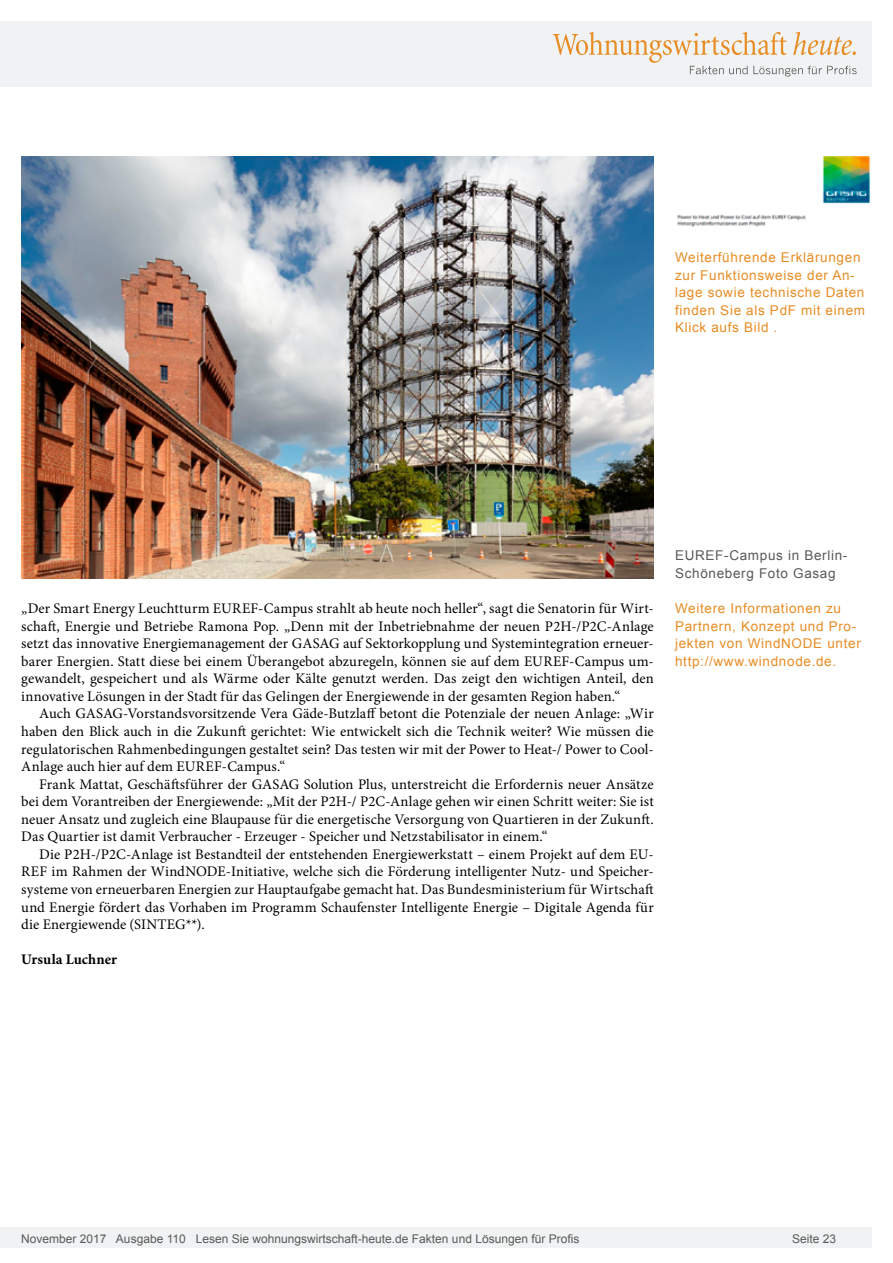
<style>
.page{position:relative;width:893px;height:1263px;background:#fff}
.page>*{position:absolute;margin:0;border:0;box-sizing:border-box;transform-origin:0 0}
.Fliesstext{font:14.7px/17.5px "Minion Pro";letter-spacing:.005em;color:#000;text-align:justify}
.Fließtext_erste_Zeil{font:14.7px/17.5px "Minion Pro";letter-spacing:.005em;color:#000;text-align:justify}
.AUTOR{font:700 14.7px "Minion Pro";color:#000}
.Info{font:13.5px/17.5px "Arial";letter-spacing:.05em;color:#e88c24}
.Bildunterschrift{font:13.5px/17.5px "Arial";letter-spacing:.05em;color:#595959}
.t1{font:12px "Arial";color:#595959}
</style>
<div class="page">
<div style="left:0;top:1227px;width:872px;height:20px;background:#f1f2f3"></div>
<div style="left:0;top:21px;width:872px;height:66px;background:#f1f2f3"></div>
<svg style="left:553px;top:32px;width:304px;height:45px"></svg>
<img style="left:21px;top:157px;width:633px;height:421px">
<img style="left:677px;top:157px;width:193px;height:70px">
<p class="Info" style="left:675px;top:249px;width:192px">Weiterführende Erklärungen zur Funktionsweise der An&shy;lage sowie technische Daten finden Sie als PdF mit einem<br>Klick aufs Bild .</p>
<p class="Fließtext_erste_Zeil" style="left:21px;top:600px;width:634px">„Der Smart Energy Leuchtturm EUREF-Campus strahlt ab heute noch heller“, sagt die Senatorin für Wirt&shy;schaft, Energie und Betriebe Ramona Pop. „Denn mit der Inbetriebnahme der neuen P2H-/P2C-Anlage setzt das innovative Energiemanagement der GASAG auf Sektorkopplung und Systemintegration erneuer&shy;barer Energien. Statt diese bei einem Überangebot abzuregeln, können sie auf dem EUREF-Campus um&shy;gewandelt, gespeichert und als Wärme oder Kälte genutzt werden. Das zeigt den wichtigen Anteil, den innovative Lösungen in der Stadt für das Gelingen der Energiewende in der gesamten Region haben.“</p>
<p class="Fliesstext" style="left:21px;top:705px;width:634px;text-indent:18px">Auch GASAG-Vorstandsvorsitzende Vera Gäde-Butzlaff betont die Potenziale der neuen Anlage: „Wir haben den Blick auch in die Zukunft gerichtet: Wie entwickelt sich die Technik weiter? Wie müssen die regulatorischen Rahmenbedingungen gestaltet sein? Das testen wir mit der Power to Heat-/ Power to Cool-Anlage auch hier auf dem EUREF-Campus.“</p>
<p class="Fliesstext" style="left:21px;top:775px;width:634px;text-indent:18px">Frank Mattat, Geschäftsführer der GASAG Solution Plus, unterstreicht die Erfordernis neuer Ansätze bei dem Vorantreiben der Energiewende: „Mit der P2H-/ P2C-Anlage gehen wir einen Schritt weiter: Sie ist neuer Ansatz und zugleich eine Blaupause für die energetische Versorgung von Quartieren in der Zukunft.<br>Das Quartier ist damit Verbraucher - Erzeuger - Speicher und Netzstabilisator in einem.“</p>
<p class="Fliesstext" style="left:21px;top:845px;width:634px;text-indent:18px">Die P2H-/P2C-Anlage ist Bestandteil der entstehenden Energiewerkstatt – einem Projekt auf dem EU-REF im Rahmen der WindNODE-Initiative, welche sich die Förderung intelligenter Nutz- und Speicher&shy;systeme von erneuerbaren Energien zur Hauptaufgabe gemacht hat. Das Bundesministerium für Wirtschaft und Energie fördert das Vorhaben im Programm Schaufenster Intelligente Energie – Digitale Agenda für die Energiewende (SINTEG**).</p>
<p class="AUTOR" style="left:21px;top:949px;width:97px">Ursula Luchner</p>
<p class="Bildunterschrift" style="left:675px;top:547px;width:174px">EUREF-Campus in Berlin-<br>Schöneberg Foto Gasag</p>
<p class="Info" style="left:675px;top:600px;width:187px">Weitere Informationen zu<br>Partnern, Konzept und Pro&shy;jekten von WindNODE unter http://www.windnode.de.</p>
<p class="t1" style="left:21px;top:1230px;width:560px">November 2017 Ausgabe 110 Lesen Sie wohnungswirtschaft-heute.de Fakten und Lösungen für Profis</p>
<p class="t1" style="left:792px;top:1231px;width:46px">Seite 23</p>
</div>
